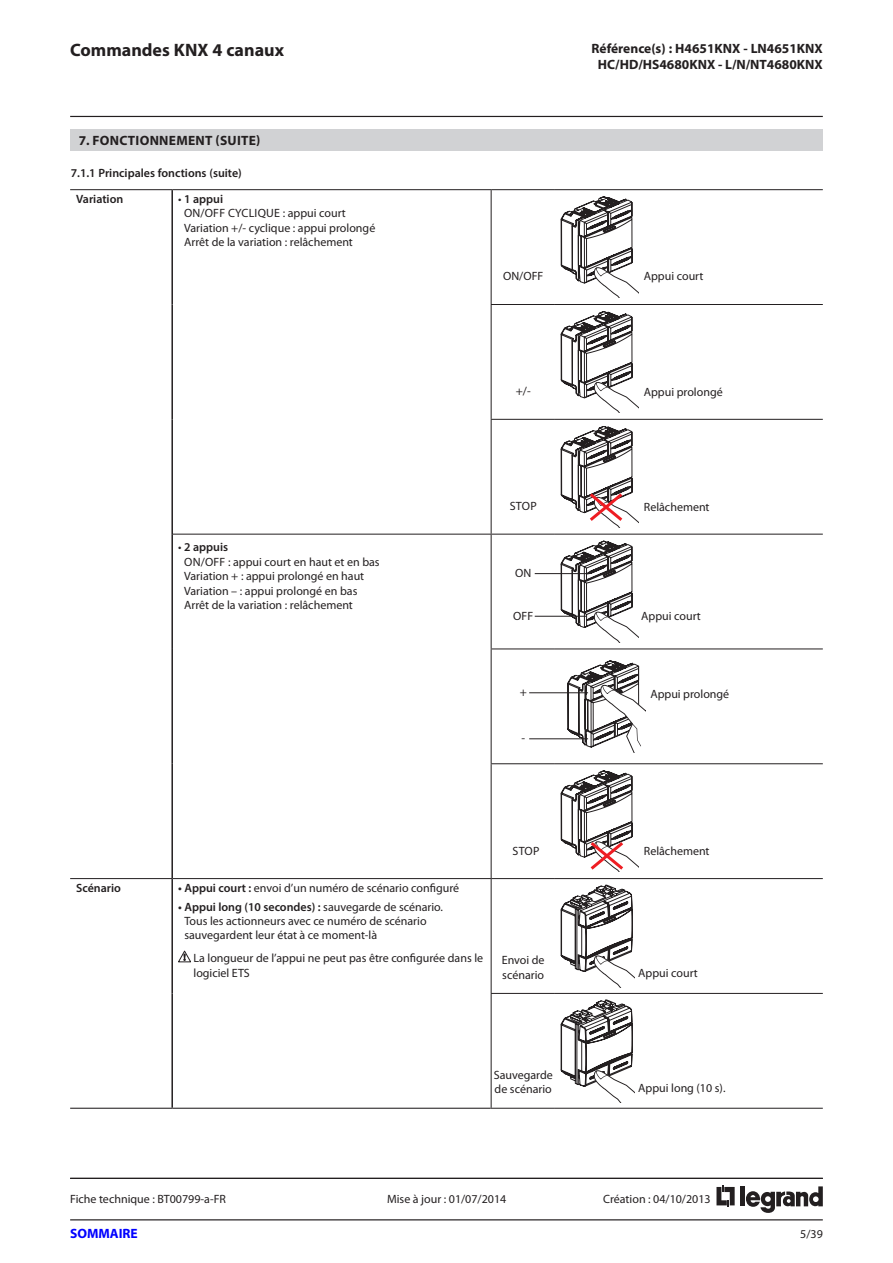
<style>
.page{position:relative;width:893px;height:1263px;background:#fff}
.page>*{position:absolute;margin:0;border:0;box-sizing:border-box;transform-origin:0 0}
.t1{font:700 18px "Myriad Pro";color:#231f20}
.t2{font:700 13.5px/16.2px "Myriad Pro";color:#231f20;text-align:center}
.t3{font:700 13.5px "Myriad Pro";letter-spacing:.02em;color:#231f20}
.t4{font:700 13.5px "Myriad Pro";color:#00f}
.t5{font:12px/14.4px "Myriad Pro";color:#231f20}
.Texte{font:600 12px "Myriad Pro";color:#231f20}
.s1{font-weight:600}
</style>
<div class="page">
<hr style="left:70px;top:1219px;width:753px;height:1px;background:#231f20">
<hr style="left:70px;top:116px;width:753px;height:1px;background:#231f20">
<svg style="left:716px;top:1185px;width:19px;height:22px"></svg>
<hr style="left:741px;top:1186px;width:4px;height:20px;background:#231f20">
<svg style="left:746px;top:1186px;width:77px;height:27px"></svg>
<div style="left:70px;top:130px;width:753px;height:21px;background:#d1d2d4"></div>
<hr style="left:70px;top:1178px;width:753px;height:1px;background:#231f20">
<hr style="left:70px;top:189px;width:102px;height:1px;background:#231f20">
<hr style="left:172px;top:189px;width:319px;height:1px;background:#231f20">
<hr style="left:491px;top:189px;width:64px;height:1px;background:#231f20">
<hr style="left:491px;top:190px;width:1px;height:114px;background:#231f20">
<hr style="left:555px;top:189px;width:268px;height:1px;background:#231f20">
<hr style="left:491px;top:304px;width:64px;height:1px;background:#231f20">
<hr style="left:491px;top:305px;width:1px;height:114px;background:#231f20">
<hr style="left:555px;top:304px;width:268px;height:1px;background:#231f20">
<hr style="left:491px;top:419px;width:64px;height:1px;background:#231f20">
<hr style="left:491px;top:420px;width:1px;height:114px;background:#231f20">
<hr style="left:555px;top:419px;width:268px;height:1px;background:#231f20">
<hr style="left:173px;top:534px;width:318px;height:1px;background:#231f20">
<hr style="left:491px;top:534px;width:64px;height:1px;background:#231f20">
<hr style="left:491px;top:535px;width:1px;height:113px;background:#231f20">
<hr style="left:555px;top:534px;width:268px;height:1px;background:#231f20">
<hr style="left:491px;top:648px;width:64px;height:1px;background:#231f20">
<hr style="left:491px;top:649px;width:1px;height:114px;background:#231f20">
<hr style="left:555px;top:648px;width:268px;height:1px;background:#231f20">
<hr style="left:491px;top:763px;width:64px;height:1px;background:#231f20">
<hr style="left:491px;top:764px;width:1px;height:114px;background:#231f20">
<hr style="left:555px;top:763px;width:268px;height:1px;background:#231f20">
<hr style="left:70px;top:878px;width:102px;height:1px;background:#231f20">
<hr style="left:172px;top:878px;width:319px;height:1px;background:#231f20">
<hr style="left:491px;top:878px;width:64px;height:1px;background:#231f20">
<hr style="left:491px;top:879px;width:1px;height:114px;background:#231f20">
<hr style="left:555px;top:878px;width:268px;height:1px;background:#231f20">
<hr style="left:491px;top:993px;width:64px;height:1px;background:#231f20">
<hr style="left:491px;top:994px;width:1px;height:114px;background:#231f20">
<hr style="left:555px;top:993px;width:268px;height:1px;background:#231f20">
<hr style="left:491px;top:1108px;width:64px;height:1px;background:#231f20">
<hr style="left:555px;top:1108px;width:268px;height:1px;background:#231f20">
<hr style="left:171px;top:190px;width:2px;height:114px;background:#231f20">
<hr style="left:171px;top:304px;width:2px;height:115px;background:#231f20">
<hr style="left:171px;top:419px;width:2px;height:115px;background:#231f20">
<hr style="left:171px;top:534px;width:2px;height:115px;background:#231f20">
<hr style="left:171px;top:649px;width:2px;height:115px;background:#231f20">
<hr style="left:171px;top:764px;width:2px;height:114px;background:#231f20">
<hr style="left:171px;top:879px;width:2px;height:114px;background:#231f20">
<hr style="left:171px;top:993px;width:2px;height:115px;background:#231f20">
<hr style="left:70px;top:1108px;width:102px;height:1px;background:#231f20">
<hr style="left:172px;top:1108px;width:319px;height:1px;background:#231f20">
<svg style="left:561px;top:196px;width:78px;height:102px"></svg>
<svg style="left:561px;top:311px;width:78px;height:101px"></svg>
<svg style="left:561px;top:541px;width:78px;height:101px"></svg>
<svg style="left:561px;top:661px;width:85px;height:91px"></svg>
<svg style="left:178px;top:951px;width:13px;height:11px"></svg>
<svg style="left:561px;top:885px;width:73px;height:102px"></svg>
<svg style="left:561px;top:999px;width:73px;height:103px"></svg>
<svg style="left:561px;top:426px;width:78px;height:101px"></svg>
<svg style="left:561px;top:770px;width:78px;height:102px"></svg>
<hr style="left:529px;top:692px;width:59px;height:1px;background:#231f20">
<hr style="left:535px;top:573px;width:51px;height:1px;background:#231f20">
<hr style="left:529px;top:738px;width:59px;height:1px;background:#231f20">
<hr style="left:535px;top:616px;width:51px;height:1px;background:#231f20">
<h1 class="t1" style="left:70px;top:38px;width:215px">Commandes KNX 4 canaux</h1>
<p class="t3" style="left:79px;top:132px;width:183px">7. FONCTIONNEMENT (SUITE)</p>
<p class="Texte" style="left:71px;top:165px;width:173px">7.1.1 Principales fonctions (suite)</p>
<p class="Texte" style="left:76px;top:191px;width:49px">Variation</p>
<p class="t5" style="left:184px;top:192px;width:193px;text-indent:-6px">• <span class="s1">1 appui<br></span>ON/OFF CYCLIQUE : appui court<br>Variation +/- cyclique : appui prolongé<br>Arrêt de la variation : relâchement</p>
<p class="t5" style="left:184px;top:540px;width:197px;text-indent:-6px">• <span class="s1">2 appuis<br></span>ON/OFF : appui court en haut et en bas<br>Variation + : appui prolongé en haut<br>Variation – : appui prolongé en bas<br>Arrêt de la variation : relâchement</p>
<p class="t2" style="left:591px;top:40px;width:233px">Référence(s) : H4651KNX - LN4651KNX<br>HC/HD/HS4680KNX - L/N/NT4680KNX</p>
<p class="t5" style="left:503px;top:269px;width:42px">ON/OFF</p>
<p class="t5" style="left:644px;top:268px;width:61px">Appui court</p>
<p class="t5" style="left:516px;top:384px;width:16px">+/-</p>
<p class="t5" style="left:644px;top:385px;width:80px">Appui prolongé</p>
<p class="t5" style="left:510px;top:498px;width:28px">STOP</p>
<p class="t5" style="left:644px;top:499px;width:67px">Relâchement</p>
<p class="t5" style="left:515px;top:565px;width:18px">ON</p>
<p class="t5" style="left:513px;top:609px;width:21px">OFF</p>
<p class="t5" style="left:641px;top:608px;width:61px">Appui court</p>
<p class="t5" style="left:520px;top:685px;width:9px">+</p>
<p class="t5" style="left:521px;top:731px;width:5px">-</p>
<p class="t5" style="left:650px;top:687px;width:80px">Appui prolongé</p>
<p class="t5" style="left:513px;top:844px;width:28px">STOP</p>
<p class="t5" style="left:644px;top:844px;width:67px">Relâchement</p>
<p class="Texte" style="left:76px;top:880px;width:46px">Scénario</p>
<p class="t5" style="left:178px;top:880px;width:282px"><span class="s1">• Appui court :</span> envoi d’un numéro de scénario configuré</p>
<p class="t5" style="left:184px;top:899px;width:260px;text-indent:-6px"><span class="s1">• Appui long (10 secondes) :</span> sauvegarde de scénario.<br>Tous les actionneurs avec ce numéro de scénario sauvegardent leur état à ce moment-là</p>
<p class="t5" style="left:194px;top:951px;width:291px">La longueur de l’appui ne peut pas être configurée dans le logiciel ETS</p>
<p class="t5" style="left:502px;top:953px;width:44px">Envoi de scénario</p>
<p class="t5" style="left:494px;top:1067px;width:61px">Sauvegarde de scénario</p>
<p class="t5" style="left:638px;top:965px;width:61px">Appui court</p>
<p class="t5" style="left:638px;top:1080px;width:89px">Appui long (10 s).</p>
<p class="t5" style="left:70px;top:1192px;width:157px">Fiche technique : BT00799-a-FR</p>
<p class="t5" style="left:387px;top:1192px;width:121px">Mise à jour : 01/07/2014</p>
<p class="t5" style="left:603px;top:1192px;width:109px">Création : 04/10/2013</p>
<p class="t4" style="left:70px;top:1224px;width:69px">SOMMAIRE</p>
<p class="t5" style="left:800px;top:1226px;width:24px">5/39</p>
</div>
